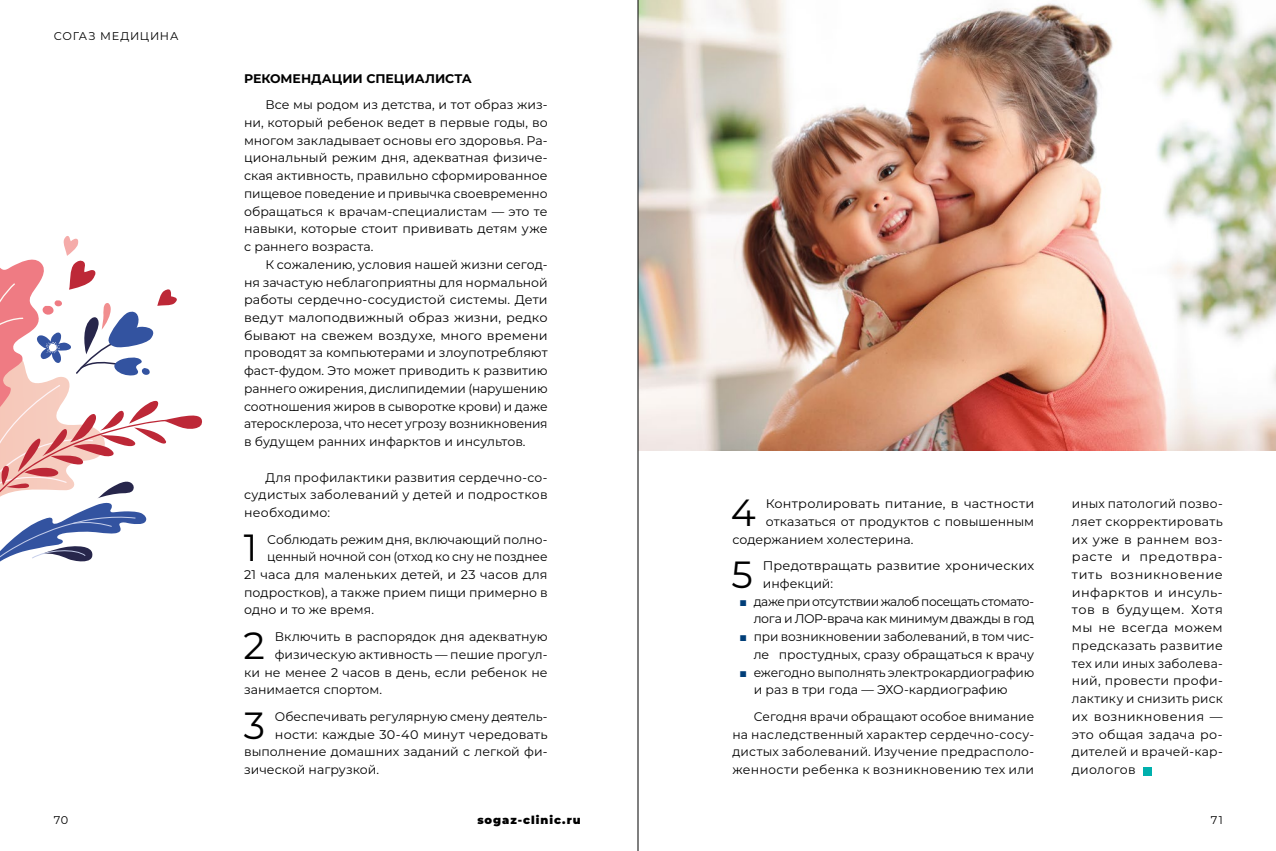
<style>
.page{position:relative;width:1276px;height:851px;background:#fff}
.page>*{position:absolute;margin:0;border:0;box-sizing:border-box;transform-origin:0 0}
.t1{font:37.75px "Montserrat";color:#000}
.t2{font:12.5px/17.8px "Montserrat";color:#000;text-align:justify}
.t3{font:12.5px/17.8px "Montserrat";letter-spacing:-.035em;color:#000;text-align:right}
.t4{font:700 12.5px "Montserrat";letter-spacing:-.005em;color:#000}
.t5{font:11.25px "Montserrat";letter-spacing:.065em;color:#000}
.t6{font:900 11.25px "Montserrat";letter-spacing:.085em;color:#000}
.s1{font-family:"Arial";font-weight:700;color:#003e78}
</style>
<div class="page">
<div style="left:1143px;top:766px;width:8px;height:9px;background:#00b0ad"></div>
<svg style="left:0;top:236px;width:202px;height:326px"></svg>
<img style="left:639px;top:0;width:637px;height:450px">
<hr style="left:638px;top:0;width:1px;height:850px;background:#000">
<p class="t5" style="left:54px;top:28px;width:126px">СОГАЗ МЕДИЦИНА</p>
<p class="t4" style="left:244px;top:69px;width:229px">РЕКОМЕНДАЦИИ СПЕЦИАЛИСТА</p>
<p class="t2" style="left:244px;top:95px;width:305px;text-indent:21px">Все мы родом из детства, и тот образ жиз&shy;ни, который ребенок ведет в первые годы, во многом закладывает основы его здоровья. Ра&shy;циональный режим дня, адекватная физиче&shy;ская активность, правильно сформированное пищевое поведение и привычка своевременно обращаться к врачам-специалистам — это те навыки, которые стоит прививать детям уже с раннего возраста.</p>
<p class="t2" style="left:244px;top:255px;width:305px;text-indent:21px">К сожалению, условия нашей жизни сегод&shy;ня зачастую неблагоприятны для нормальной работы сердечно-сосудистой системы. Дети ведут малоподвижный образ жизни, редко бывают на свежем воздухе, много времени проводят за компьютерами и злоупотребляют фаст-фудом. Это может приводить к развитию раннего ожирения, дислипидемии (нарушению соотношения жиров в сыворотке крови) и даже атеросклероза, что несет угрозу возникновения в будущем ранних инфарктов и инсультов.</p>
<p class="t2" style="left:244px;top:467px;width:305px;text-indent:21px">Для профилактики развития сердечно-со&shy;судистых заболеваний у детей и подростков необходимо:</p>
<h1 class="t1" style="left:244px;top:522px;width:15px">1</h1>
<p class="t2" style="left:267px;top:529px;width:282px">Соблюдать режим дня, включающий полно-</p>
<p class="t2" style="left:267px;top:547px;width:282px">ценный ночной сон (отход ко сну не позднее</p>
<p class="t2" style="left:244px;top:565px;width:305px">21 часа для маленьких детей, и 23 часов для</p>
<p class="t2" style="left:244px;top:583px;width:305px">подростков), а также прием пищи примерно в</p>
<p class="t2" style="left:244px;top:600px;width:131px">одно и то же время.</p>
<h1 class="t1" style="left:243px;top:619px;width:23px">2</h1>
<p class="t2" style="left:275px;top:627px;width:274px">Включить в распорядок дня адекватную</p>
<p class="t2" style="left:275px;top:645px;width:274px">физическую активность — пешие прогул-</p>
<p class="t2" style="left:244px;top:662px;width:305px">ки не менее 2 часов в день, если ребенок не</p>
<p class="t2" style="left:244px;top:680px;width:139px">занимается спортом.</p>
<h1 class="t1" style="left:244px;top:699px;width:23px">3</h1>
<p class="t2" style="left:275px;top:707px;width:274px">Обеспечивать регулярную смену деятель-</p>
<p class="t2" style="left:275px;top:724px;width:274px">ности: каждые 30-40 минут чередовать</p>
<p class="t2" style="left:244px;top:742px;width:305px">выполнение домашних заданий с легкой фи-</p>
<p class="t2" style="left:244px;top:760px;width:136px">зической нагрузкой.</p>
<h1 class="t1" style="left:731px;top:486px;width:26px">4</h1>
<p class="t2" style="left:766px;top:494px;width:270px">Контролировать питание, в частности</p>
<p class="t2" style="left:766px;top:512px;width:270px">отказаться от продуктов с повышенным</p>
<p class="t2" style="left:732px;top:529px;width:183px">содержанием холестерина.</p>
<h1 class="t1" style="left:731px;top:548px;width:23px">5</h1>
<p class="t2" style="left:763px;top:556px;width:273px">Предотвращать развитие хронических инфекций:</p>
<p class="t3" style="left:739px;top:591px;width:296px"><span class="s1">■</span> даже при отсутствии жалоб посещать стомато&shy;лога и ЛОР-врача как минимум дважды в год</p>
<p class="t2" style="left:739px;top:627px;width:296px;text-align:right"><span class="s1">■</span> при возникновении заболеваний, в том чис&shy;ле простудных, сразу обращаться к врачу</p>
<p class="t2" style="left:753px;top:662px;width:282px;text-indent:-14px"><span class="s1">■</span> ежегодно выполнять электрокардиографию и раз в три года — ЭХО-кардиографию</p>
<p class="t2" style="left:732px;top:707px;width:303px;text-indent:21px">Сегодня врачи обращают особое внимание на наследственный характер сердечно-сосу&shy;дистых заболеваний. Изучение предрасполо&shy;женности ребенка к возникновению тех или</p>
<p class="t2" style="left:1072px;top:494px;width:152px">иных патологий позво&shy;ляет скорректировать их уже в раннем воз&shy;расте и предотвра&shy;тить возникновение инфарктов и инсуль&shy;тов в будущем. Хотя мы не всегда можем предсказать развитие тех или иных заболева&shy;ний, провести профи&shy;лактику и снизить риск их возникновения — это общая задача ро&shy;дителей и врачей-кар&shy;диологов</p>
<p class="t5" style="left:54px;top:812px;width:16px">70</p>
<p class="t6" style="left:477px;top:811px;width:105px">sogaz-clinic.ru</p>
<p class="t5" style="left:1210px;top:812px;width:13px">71</p>
</div>
